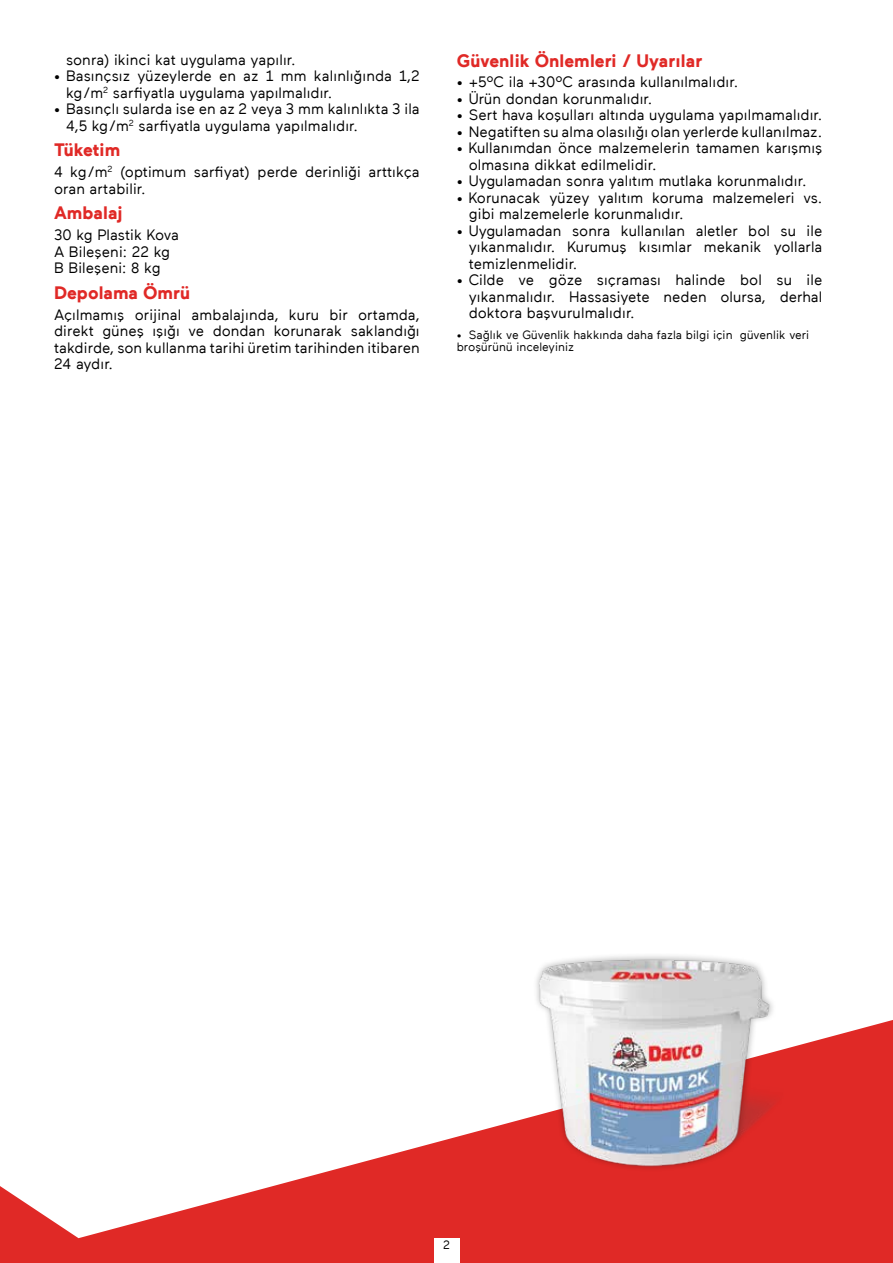
<style>
.page{position:relative;width:893px;height:1263px;background:#fff}
.page>*{position:absolute;margin:0;border:0;box-sizing:border-box;transform-origin:0 0}
.t1{font:700 18px "Maax";color:#e02926}
.t2{font:15px/16.5px "Maax";color:#000}
.t3{font:12px/12px "Maax";color:#000}
</style>
<div class="page">
<svg style="left:0;top:1020px;width:893px;height:243px"></svg>
<img style="left:525px;top:955px;width:259px;height:243px">
<div style="left:434px;top:1238px;width:26px;height:25px;background:#fff"></div>
<p class="t2" style="left:66px;top:51px;width:231px">sonra) ikinci kat uygulama yapılır.</p>
<p class="t2" style="left:66px;top:68px;width:355px;text-indent:-12px">• Basınçsız yüzeylerde en az 1 mm kalınlığında 1,2 kg/m<sup>2</sup> sarfiyatla uygulama yapılmalıdır.</p>
<p class="t2" style="left:66px;top:101px;width:355px;text-indent:-12px">• Basınçlı sularda ise en az 2 veya 3 mm kalınlıkta 3 ila<br>4,5 kg/m<sup>2</sup> sarfiyatla uygulama yapılmalıdır.</p>
<p class="t1" style="left:54px;top:140px;width:68px">Tüketim</p>
<p class="t2" style="left:54px;top:164px;width:367px">4 kg/m<sup>2</sup> (optimum sarfiyat) perde derinliği arttıkça oran artabilir.</p>
<p class="t1" style="left:54px;top:203px;width:70px">Ambalaj</p>
<p class="t2" style="left:54px;top:227px;width:127px">30 kg Plastik Kova<br>A Bileşeni: 22 kg<br>B Bileşeni: 8 kg</p>
<p class="t1" style="left:54px;top:282px;width:138px">Depolama Ömrü</p>
<p class="t2" style="left:54px;top:306px;width:367px;text-align:justify">Açılmamış orijinal ambalajında, kuru bir ortamda, direkt güneş ışığı ve dondan korunarak saklandığı takdirde, son kullanma tarihi üretim tarihinden itibaren 24 aydır.</p>
<p class="t1" style="left:457px;top:50px;width:247px">Güvenlik Önlemleri / Uyarılar</p>
<p class="t2" style="left:457px;top:74px;width:283px">• +5ºC ila +30ºC arasında kullanılmalıdır.</p>
<p class="t2" style="left:457px;top:90px;width:197px">• Ürün dondan korunmalıdır.</p>
<p class="t2" style="left:457px;top:107px;width:367px">• Sert hava koşulları altında uygulama yapılmamalıdır.</p>
<p class="t2" style="left:457px;top:123px;width:367px">• Negatiften su alma olasılığı olan yerlerde kullanılmaz.</p>
<p class="t2" style="left:469px;top:140px;width:355px;text-indent:-12px">• Kullanımdan önce malzemelerin tamamen karışmış olmasına dikkat edilmelidir.</p>
<p class="t2" style="left:457px;top:173px;width:351px">• Uygulamadan sonra yalıtım mutlaka korunmalıdır.</p>
<p class="t2" style="left:469px;top:189px;width:355px;text-indent:-12px">• Korunacak yüzey yalıtım koruma malzemeleri vs. gibi malzemelerle korunmalıdır.</p>
<p class="t2" style="left:469px;top:222px;width:355px;text-align:justify;text-indent:-12px">• Uygulamadan sonra kullanılan aletler bol su ile yıkanmalıdır. Kurumuş kısımlar mekanik yollarla temizlenmelidir.</p>
<p class="t2" style="left:469px;top:272px;width:355px;text-align:justify;text-indent:-12px">• Cilde ve göze sıçraması halinde bol su ile yıkanmalıdır. Hassasiyete neden olursa, derhal doktora başvurulmalıdır.</p>
<p class="t3" style="left:457px;top:329px;width:354px">• Sağlık ve Güvenlik hakkında daha fazla bilgi için güvenlik veri broşürünü inceleyiniz</p>
<p class="t3" style="left:443px;top:1239px;width:8px">2</p>
</div>
